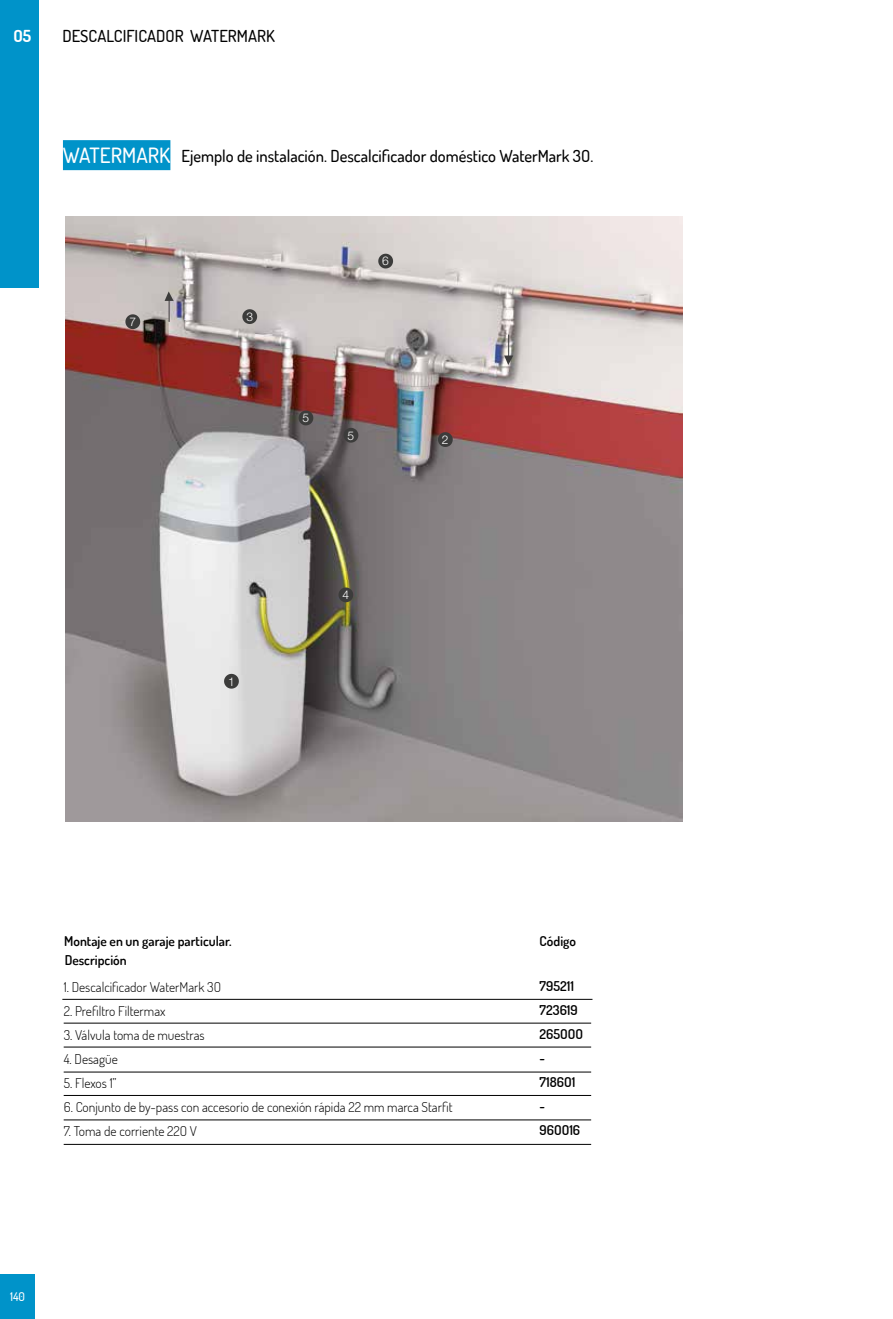
<style>
.page{position:relative;width:893px;height:1319px;background:#fff}
.page>*{position:absolute;margin:0;border:0;box-sizing:border-box;transform-origin:0 0}
.t1{font:500 16.5px "Dosis";color:#000}
.t2{font:700 16.5px "Dosis";color:#fff}
.t3{font:300 13.5px "Dosis";color:#000}
.t4{font:600 13.5px/24px "Dosis";color:#000}
.t5{font:300 12px "Helvetica Neue LT Std";color:#fff}
.t6{font:500 12px "Dosis";color:#fff}
.s1{font-size:21px;color:#fff}
</style>
<div class="page">
<div style="left:0;top:0;width:38px;height:287px;background:#0093c9"></div>
<div style="left:0;top:1273px;width:35px;height:45px;background:#0093c9"></div>
<img style="left:66px;top:217px;width:616px;height:604px">
<svg style="left:504px;top:334px;width:9px;height:31px"></svg>
<svg style="left:165px;top:291px;width:9px;height:31px"></svg>
<svg style="left:125px;top:314px;width:15px;height:15px"></svg>
<svg style="left:242px;top:309px;width:15px;height:15px"></svg>
<svg style="left:378px;top:254px;width:15px;height:14px"></svg>
<svg style="left:344px;top:428px;width:14px;height:14px"></svg>
<svg style="left:299px;top:410px;width:14px;height:15px"></svg>
<svg style="left:338px;top:587px;width:15px;height:15px"></svg>
<svg style="left:438px;top:432px;width:15px;height:15px"></svg>
<svg style="left:224px;top:673px;width:15px;height:15px"></svg>
<div style="left:63px;top:140px;width:107px;height:30px;background:#0093c9"></div>
<hr style="left:62px;top:998px;width:530px;height:1px;background:#000">
<hr style="left:64px;top:1022px;width:527px;height:1px;background:#000">
<hr style="left:64px;top:1046px;width:527px;height:1px;background:#000">
<hr style="left:64px;top:1071px;width:527px;height:1px;background:#000">
<hr style="left:64px;top:1094px;width:527px;height:1px;background:#000">
<hr style="left:64px;top:1119px;width:527px;height:1px;background:#000">
<hr style="left:64px;top:1143px;width:527px;height:1px;background:#000">
<p class="t2" style="left:13px;top:26px;width:19px">O5</p>
<p class="t1" style="left:63px;top:26px;width:214px">DESCALCIFICADOR WATERMARK</p>
<p class="t1" style="left:63px;top:145px;width:532px"><span class="s1">WATERMARK</span> Ejemplo de instalación. Descalcificador doméstico WaterMark 3O.</p>
<p class="t5" style="left:129px;top:314px;width:8px">7</p>
<p class="t5" style="left:246px;top:309px;width:8px">3</p>
<p class="t5" style="left:382px;top:254px;width:8px">6</p>
<p class="t5" style="left:303px;top:410px;width:8px">5</p>
<p class="t5" style="left:348px;top:428px;width:8px">5</p>
<p class="t5" style="left:442px;top:432px;width:8px">2</p>
<p class="t5" style="left:228px;top:674px;width:8px">1</p>
<p class="t5" style="left:342px;top:587px;width:8px">4</p>
<p class="t4" style="left:64px;top:928px;width:169px">Montaje en un garaje particular.</p>
<p class="t4" style="left:540px;top:928px;width:38px">Código</p>
<p class="t3" style="left:64px;top:977px;width:159px">1. Descalcificador WaterMark 3O</p>
<p class="t3" style="left:64px;top:1001px;width:103px">2. Prefiltro Filtermax</p>
<p class="t3" style="left:64px;top:1025px;width:142px">3. Válvula toma de muestras</p>
<p class="t3" style="left:64px;top:1049px;width:55px">4. Desagüe</p>
<p class="t3" style="left:64px;top:1073px;width:54px">5. Flexos 1”</p>
<p class="t3" style="left:64px;top:1097px;width:390px">6. Conjunto de by-pass con accesorio de conexión rápida 22 mm marca Starfit</p>
<p class="t3" style="left:64px;top:1121px;width:135px">7. Toma de corriente 22O V</p>
<p class="t4" style="left:65px;top:947px;width:64px">Descripción</p>
<p class="t4" style="left:540px;top:973px;width:45px">795211<br>723619<br>265OOO -<br>7186O1 -<br>96OO16</p>
<p class="t6" style="left:10px;top:1288px;width:16px">140</p>
</div>
